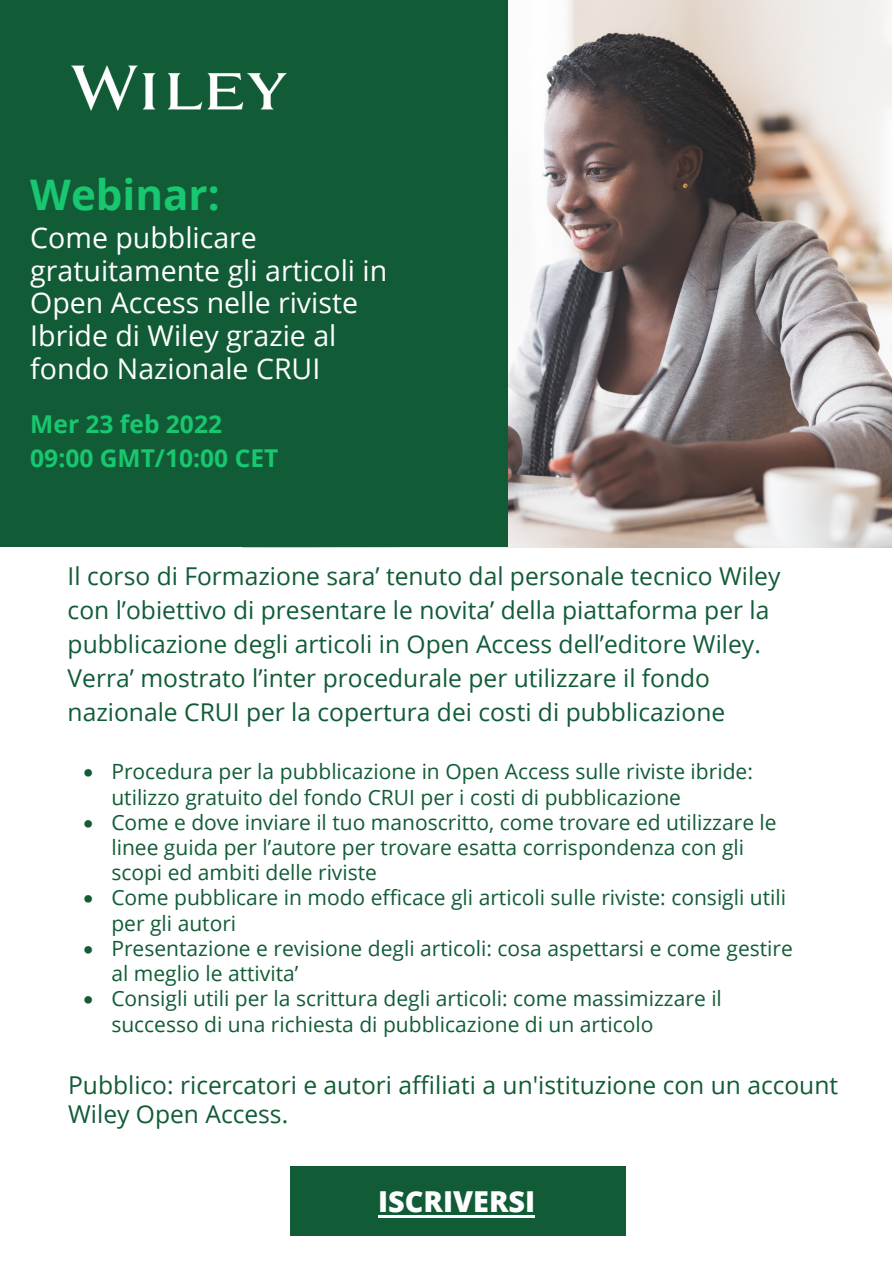
<style>
.page{position:relative;width:894px;height:1264px;background:#fff}
.page>*{position:absolute;margin:0;border:0;box-sizing:border-box;transform-origin:0 0}
.t1{font:700 42.15px "Open Sans";color:#18c76f}
.t2{font:800 28.8px "Open Sans";color:#fff}
.t3{font:28.5px/32.7px "Open Sans";color:#fff}
.t4{font:24.6px/33.8px "Open Sans";color:#115c36}
.t5{font:700 24.6px/33.8px "Open Sans";color:#18c76f}
.t6{font:21px/25.2px "Open Sans";color:#115c36}
</style>
<div class="page">
<div style="left:290px;top:1165px;width:336px;height:70px;background:#115c36"></div>
<img style="left:242px;top:1px;width:649px;height:546px">
<div style="left:0;top:0;width:507px;height:546px;background:#115c36"></div>
<img style="left:71px;top:65px;width:216px;height:46px">
<hr style="left:378px;top:1215px;width:157px;height:2px;background:#fff">
<p class="t1" style="left:30px;top:165px;width:191px">Webinar:</p>
<p class="t3" style="left:30px;top:220px;width:358px">Come pubblicare gratuitamente gli articoli in<br>Open Access nelle riviste<br>Ibride di Wiley grazie al fondo Nazionale CRUI</p>
<p class="t5" style="left:30px;top:406px;width:249px">Mer 23 feb 2022<br>09:00 GMT/10:00 CET</p>
<p class="t4" style="left:68px;top:559px;width:714px">Il corso di Formazione sara’ tenuto dal personale tecnico Wiley con l’obiettivo di presentare le novita’ della piattaforma per la pubblicazione degli articoli in Open Access dell’editore Wiley.<br>Verra’ mostrato l’inter procedurale per utilizzare il fondo nazionale CRUI per la copertura dei costi di pubblicazione</p>
<p class="t6" style="left:111px;top:758px;width:643px;text-indent:-28px">• Procedura per la pubblicazione in Open Access sulle riviste ibride: utilizzo gratuito del fondo CRUI per i costi di pubblicazione</p>
<p class="t6" style="left:111px;top:809px;width:666px;text-indent:-28px">• Come e dove inviare il tuo manoscritto, come trovare ed utilizzare le linee guida per l’autore per trovare esatta corrispondenza con gli scopi ed ambiti delle riviste</p>
<p class="t6" style="left:111px;top:884px;width:676px;text-indent:-28px">• Come pubblicare in modo efficace gli articoli sulle riviste: consigli utili per gli autori</p>
<p class="t6" style="left:111px;top:935px;width:682px;text-indent:-28px">• Presentazione e revisione degli articoli: cosa aspettarsi e come gestire al meglio le attivita’</p>
<p class="t6" style="left:111px;top:985px;width:612px;text-indent:-28px">• Consigli utili per la scrittura degli articoli: come massimizzare il successo di una richiesta di pubblicazione di un articolo</p>
<p class="t4" style="left:68px;top:1069px;width:771px;line-height:29.5px">Pubblico: ricercatori e autori affiliati a un'istituzione con un account<br>Wiley Open Access.</p>
<p class="t2" style="left:378px;top:1179px;width:158px">ISCRIVERSI</p>
</div>
